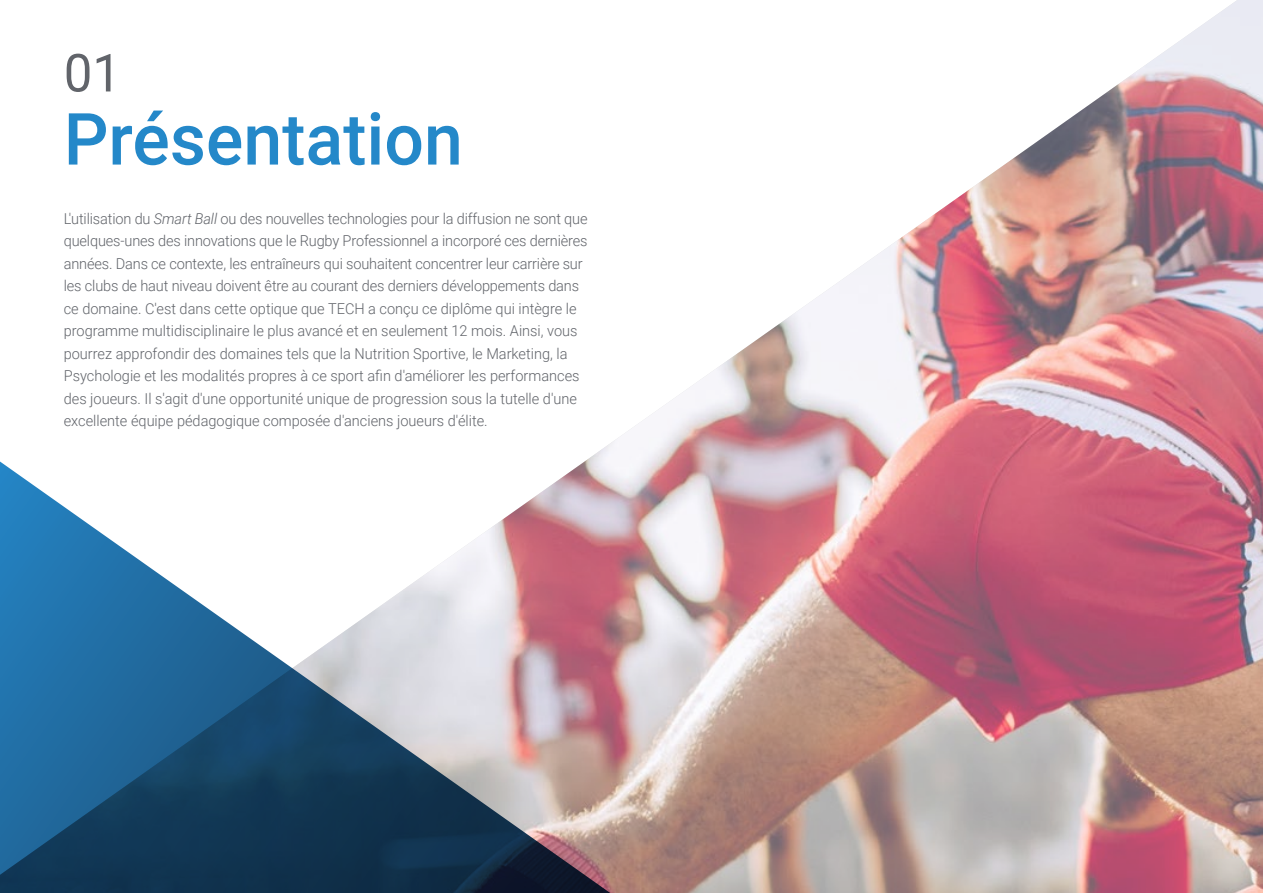
<style>
.page{position:relative;width:1263px;height:893px;background:#fff}
.page>*{position:absolute;margin:0;border:0;box-sizing:border-box;transform-origin:0 0}
.t1{font:500 72px "Roboto";color:#2488c9}
.t2{font:52.5px "Roboto";color:#61646a}
.t3{font:300 15px/22.5px "Roboto";color:#61646a}
.s1{font-style:italic}
</style>
<div class="page">
<img style="left:607px;top:0;width:656px;height:893px">
<svg style="left:0;top:446px;width:640px;height:447px"></svg>
<h2 class="t2" style="left:64px;top:36px;width:59px">01</h2>
<h1 class="t1" style="left:64px;top:89px;width:401px">Présentation</h1>
<p class="t3" style="left:64px;top:207px;width:525px">L'utilisation du <span class="s1">Smart Ball</span> ou des nouvelles technologies pour la diffusion ne sont que quelques-unes des innovations que le Rugby Professionnel a incorporé ces dernières années. Dans ce contexte, les entraîneurs qui souhaitent concentrer leur carrière sur les clubs de haut niveau doivent être au courant des derniers développements dans ce domaine. C'est dans cette optique que TECH a conçu ce diplôme qui intègre le programme multidisciplinaire le plus avancé et en seulement 12 mois. Ainsi, vous pourrez approfondir des domaines tels que la Nutrition Sportive, le Marketing, la Psychologie et les modalités propres à ce sport afin d'améliorer les performances des joueurs. Il s'agit d'une opportunité unique de progression sous la tutelle d'une excellente équipe pédagogique composée d'anciens joueurs d'élite.</p>
</div>
